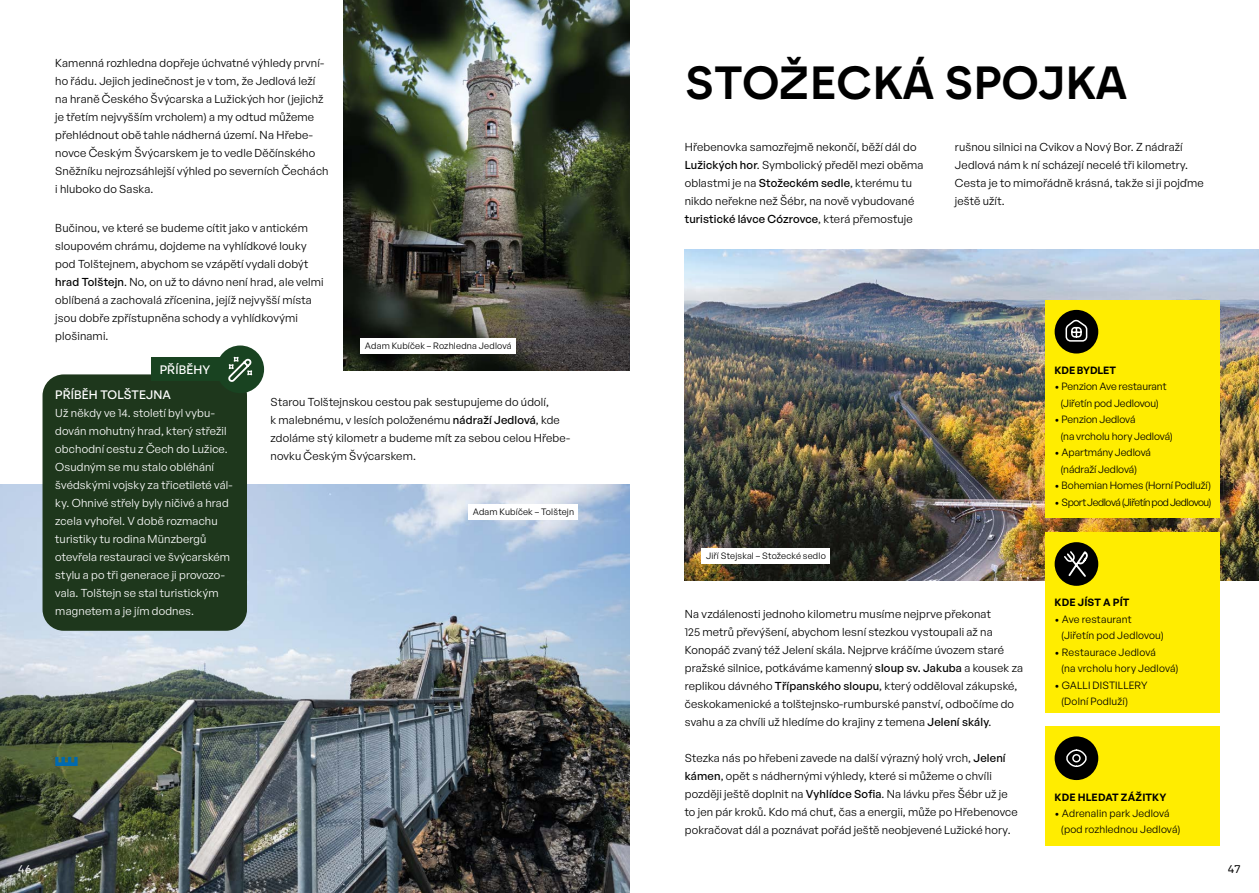
<style>
.page{position:relative;width:1259px;height:893px;background:#fff}
.page>*{position:absolute;margin:0;border:0;box-sizing:border-box;transform-origin:0 0}
.t1{font:600 46.5px "Borna";color:#000}
.t2{font:500 12px "General Sans";letter-spacing:.005em;color:#fff}
.t3{font:12px "Borna";color:#000}
.t4{font:12px "Borna";color:#fff}
.t5{font:11.25px/18px "General Sans";letter-spacing:.015em;color:#000}
.t6{font:11.25px/18px "General Sans";letter-spacing:.015em;color:#fff}
.t7{font:10.35px/16.5px "General Sans";color:#000}
.t8{font:600 10.35px "General Sans";letter-spacing:.005em;color:#000}
.t9{font:10.35px "General Sans";letter-spacing:-.045em;color:#000}
.t10{font:9px "General Sans";letter-spacing:.02em;color:#000}
.s1{font-weight:500}
</style>
<div class="page">
<img style="left:685px;top:250px;width:574px;height:330px">
<img style="left:0;top:485px;width:629px;height:408px">
<img style="left:344px;top:0;width:285px;height:370px">
<div style="left:43px;top:374px;width:204px;height:257px;background:#1e371c;border-radius:21px"></div>
<div style="left:151px;top:357px;width:90px;height:24px;background:#194321"></div>
<div style="left:216px;top:345px;width:48px;height:48px;background:#194321;border-radius:50%"></div>
<svg style="left:228px;top:356px;width:25px;height:26px"></svg>
<div style="left:1045px;top:300px;width:174px;height:218px;background:#ffed00"></div>
<div style="left:1054px;top:310px;width:44px;height:43px;background:#000;border-radius:50%"></div>
<svg style="left:1065px;top:319px;width:23px;height:23px"></svg>
<div style="left:1045px;top:532px;width:174px;height:181px;background:#ffed00"></div>
<div style="left:1054px;top:542px;width:44px;height:44px;background:#000;border-radius:50%"></div>
<svg style="left:1064px;top:551px;width:24px;height:26px"></svg>
<div style="left:1045px;top:727px;width:174px;height:119px;background:#ffed00"></div>
<div style="left:1054px;top:736px;width:44px;height:44px;background:#000;border-radius:50%"></div>
<svg style="left:1066px;top:750px;width:21px;height:17px"></svg>
<div style="left:702px;top:548px;width:128px;height:15px;background:#fff"></div>
<div style="left:468px;top:504px;width:110px;height:15px;background:#fff"></div>
<div style="left:361px;top:338px;width:155px;height:15px;background:#fff"></div>
<svg style="left:55px;top:757px;width:23px;height:9px"></svg>
<p class="t5" style="left:55px;top:53px;width:275px">Kamenná rozhledna dopřeje úchvatné výhledy první‑ ho řádu. Jejich jedinečnost je v tom, že Jedlová leží na hraně Českého Švýcarska a Lužických hor (jejichž je třetím nejvyšším vrcholem) a my odtud můžeme přehlédnout obě tahle nádherná území. Na Hřebe‑ novce Českým Švýcarskem je to vedle Děčínského Sněžníku nejrozsáhlejší výhled po severních Čechách i hluboko do Saska.</p>
<p class="t5" style="left:55px;top:219px;width:270px">Bučinou, ve které se budeme cítit jako v antickém sloupovém chrámu, dojdeme na vyhlídkové louky pod Tolštejnem, abychom se vzápětí vydali dobýt <span class="s1">hrad Tolštejn</span>. No, on už to dávno není hrad, ale velmi oblíbená a zachovalá zřícenina, jejíž nejvyšší místa jsou dobře zpřístupněna schody a vyhlídkovými plošinami.</p>
<p class="t2" style="left:160px;top:362px;width:52px">PŘÍBĚHY</p>
<p class="t10" style="left:365px;top:340px;width:148px">Adam Kubíček – Rozhledna Jedlová</p>
<p class="t2" style="left:55px;top:387px;width:117px">PŘÍBĚH TOLŠTEJNA</p>
<p class="t6" style="left:55px;top:404px;width:179px">Už někdy ve 14. století byl vybu‑ dován mohutný hrad, který střežil obchodní cestu z Čech do Lužice.<br>Osudným se mu stalo obléhání švédskými vojsky za třicetileté vál‑ ky. Ohnivé střely byly ničivé a hrad zcela vyhořel. V době rozmachu turistiky tu rodina Münzbergů otevřela restauraci ve švýcarském stylu a po tři generace ji provozo‑ vala. Tolštejn se stal turistickým magnetem a je jím dodnes.</p>
<p class="t5" style="left:270px;top:392px;width:301px">Starou Tolštejnskou cestou pak sestupujeme do údolí,<br>k malebnému, v lesích položenému <span class="s1">nádraží Jedlová</span>, kde zdoláme stý kilometr a budeme mít za sebou celou Hřebe‑ novku Českým Švýcarskem.</p>
<p class="t10" style="left:473px;top:506px;width:103px">Adam Kubíček – Tolštejn</p>
<p class="t4" style="left:18px;top:862px;width:15px">46</p>
<h1 class="t1" style="left:685px;top:55px;width:444px">STOŽECKÁ SPOJKA</h1>
<p class="t5" style="left:685px;top:138px;width:240px">Hřebenovka samozřejmě nekončí, běží dál do <span class="s1">Lužických hor</span>. Symbolický předěl mezi oběma oblastmi je na <span class="s1">Stožeckém sedle</span>, kterému tu nikdo neřekne než Šébr, na nově vybudované <span class="s1">turistické lávce Cózrovce</span>, která přemosťuje</p>
<p class="t5" style="left:955px;top:138px;width:250px">rušnou silnici na Cvikov a Nový Bor. Z nádraží Jedlová nám k ní scházejí necelé tři kilometry.<br>Cesta je to mimořádně krásná, takže si ji pojďme ještě užít.</p>
<p class="t10" style="left:706px;top:550px;width:121px">Jiří Stejskal – Stožecké sedlo</p>
<p class="t5" style="left:685px;top:604px;width:340px">Na vzdálenosti jednoho kilometru musíme nejprve překonat<br>125 metrů převýšení, abychom lesní stezkou vystoupali až na Konopáč zvaný též Jelení skála. Nejprve kráčíme úvozem staré pražské silnice, potkáváme kamenný <span class="s1">sloup sv. Jakuba</span> a kousek za replikou dávného <span class="s1">Třípanského sloupu</span>, který odděloval zákupské, českokamenické a tolštejnsko ‑rumburské panství, odbočíme do svahu a za chvíli už hledíme do krajiny z temena <span class="s1">Jelení skály</span>.</p>
<p class="t5" style="left:685px;top:748px;width:334px">Stezka nás po hřebeni zavede na další výrazný holý vrch, <span class="s1">Jelení kámen</span>, opět s nádhernými výhledy, které si můžeme o chvíli později ještě doplnit na <span class="s1">Vyhlídce Sofia</span>. Na lávku přes Šébr už je to jen pár kroků. Kdo má chuť, čas a energii, může po Hřebenovce pokračovat dál a poznávat pořád ještě neobjevené Lužické hory.</p>
<p class="t8" style="left:1054px;top:364px;width:63px">KDE BYDLET</p>
<p class="t7" style="left:1054px;top:378px;width:114px;text-align:center">• Penzion Ave restaurant (Jiřetín pod Jedlovou)</p>
<p class="t7" style="left:1060px;top:411px;width:114px;text-indent:-6px">• Penzion Jedlová<br>(na vrcholu hory Jedlová)</p>
<p class="t7" style="left:1060px;top:444px;width:92px;text-indent:-6px">• Apartmány Jedlová (nádraží Jedlová)</p>
<p class="t7" style="left:1054px;top:477px;width:158px">• Bohemian Homes (Horní Podluží)</p>
<p class="t9" style="left:1054px;top:495px;width:159px">• Sport Jedlová (Jiřetín pod Jedlovou)</p>
<p class="t8" style="left:1054px;top:596px;width:76px">KDE JÍST A PÍT</p>
<p class="t7" style="left:1061px;top:610px;width:104px;text-indent:-6px">• Ave restaurant (Jiřetín pod Jedlovou)</p>
<p class="t7" style="left:1061px;top:643px;width:119px;text-indent:-6px">• Restaurace Jedlová<br>(na vrcholu hory Jedlová)</p>
<p class="t7" style="left:1061px;top:676px;width:88px;text-indent:-6px">• GALLI DISTILLERY (Dolní Podluží)</p>
<p class="t8" style="left:1054px;top:790px;width:113px">KDE HLEDAT ZÁŽITKY</p>
<p class="t7" style="left:1061px;top:805px;width:121px;text-indent:-6px">• Adrenalin park Jedlová (pod rozhlednou Jedlová)</p>
<p class="t3" style="left:1228px;top:862px;width:14px">47</p>
</div>
